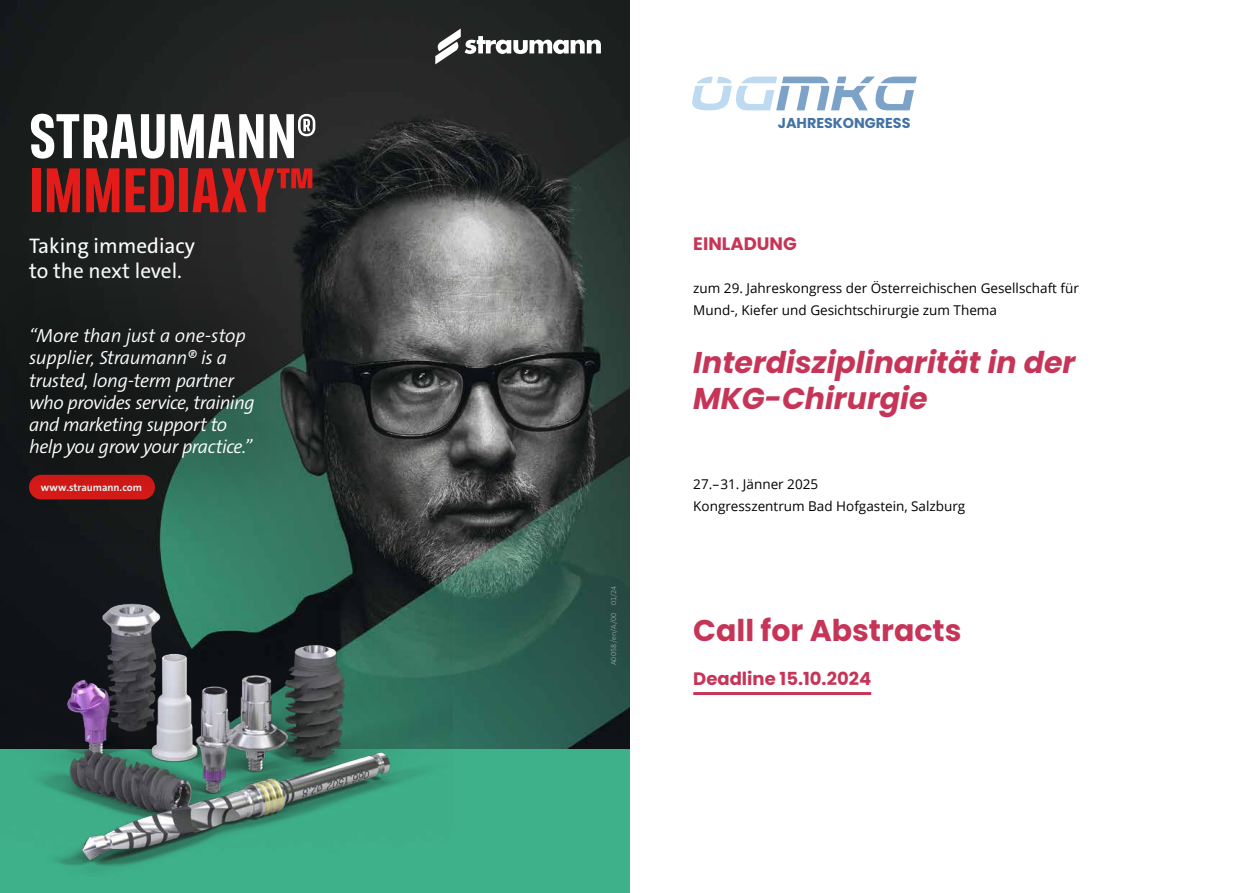
<style>
.page{position:relative;width:1259px;height:893px;background:#fff}
.page>*{position:absolute;margin:0;border:0;box-sizing:border-box;transform-origin:0 0}
.t1{font:700 63.75px "FS Industrie Cd";color:#fff}
.t2{font:700 63.75px "FS Industrie Cd";color:#e31c19}
.t3{font:italic 700 30px/36px "Poppins";color:#c63558}
.t4{font:700 30px "Poppins";color:#c63558}
.t5{font:21.3px/25.5px "The Sans LP5 Plain";color:#fff}
.t6{font:19.05px/22.4px "The Sans LP4 Se Lig IT";letter-spacing:-.025em;color:#fff}
.t7{font:700 18px "Poppins";color:#c63558}
.t8{font:700 14.25px "Poppins";color:#4273a5}
.t9{font:13.5px/21.8px "Open Sans";color:#000}
.t10{font:10.65px "The Sans LP7 Bld";color:#fff}
.t11{font:7.5px "The Sans LP3 Lig";color:#a0a5a9}
</style>
<div class="page">
<img style="left:0;top:0;width:629px;height:749px">
<div style="left:0;top:749px;width:629px;height:144px;background:#3eb08a"></div>
<svg style="left:435px;top:29px;width:166px;height:35px"></svg>
<img style="left:0;top:423px;width:452px;height:444px">
<div style="left:0;top:231px;width:350px;height:324px;background:#000;opacity:.2"></div>
<hr style="left:693px;top:692px;width:178px;height:3px;background:#c63558">
<svg style="left:692px;top:77px;width:224px;height:33px"></svg>
<h1 class="t1" style="left:29px;top:97px;width:289px">STRAUMANN®</h1>
<h1 class="t2" style="left:29px;top:151px;width:287px">IMMEDIAXY™</h1>
<h3 class="t5" style="left:29px;top:233px;width:168px">Taking immediacy to the next level.</h3>
<h3 class="t6" style="left:29px;top:325px;width:227px">“More than just a one-stop supplier, Straumann® is a trusted, long-term partner who provides service, training and marketing support to help you grow your practice.”</h3>
<p class="t10" style="left:41px;top:481px;width:103px">www.straumann.com</p>
<p class="t11" style="left:609px;top:665px;width:81px;rotate:-90deg">A0058 /en/A/00 01/24</p>
<p class="t8" style="left:777px;top:114px;width:134px">JAHRESKONGRESS</p>
<h3 class="t7" style="left:693px;top:233px;width:105px">EINLADUNG</h3>
<p class="t9" style="left:693px;top:277px;width:387px">zum 29. Jahreskongress der Österreichischen Gesellschaft für<br>Mund-, Kiefer und Gesichtschirurgie zum Thema</p>
<h2 class="t3" style="left:693px;top:344px;width:383px">Interdisziplinarität in der<br>MKG-Chirurgie</h2>
<p class="t9" style="left:693px;top:473px;width:273px">27.– 31. Jänner 2025<br>Kongresszentrum Bad Hofgastein, Salzburg</p>
<h2 class="t4" style="left:693px;top:613px;width:270px">Call for Abstracts</h2>
<h3 class="t7" style="left:693px;top:668px;width:179px">Deadline 15.10.2024</h3>
</div>
